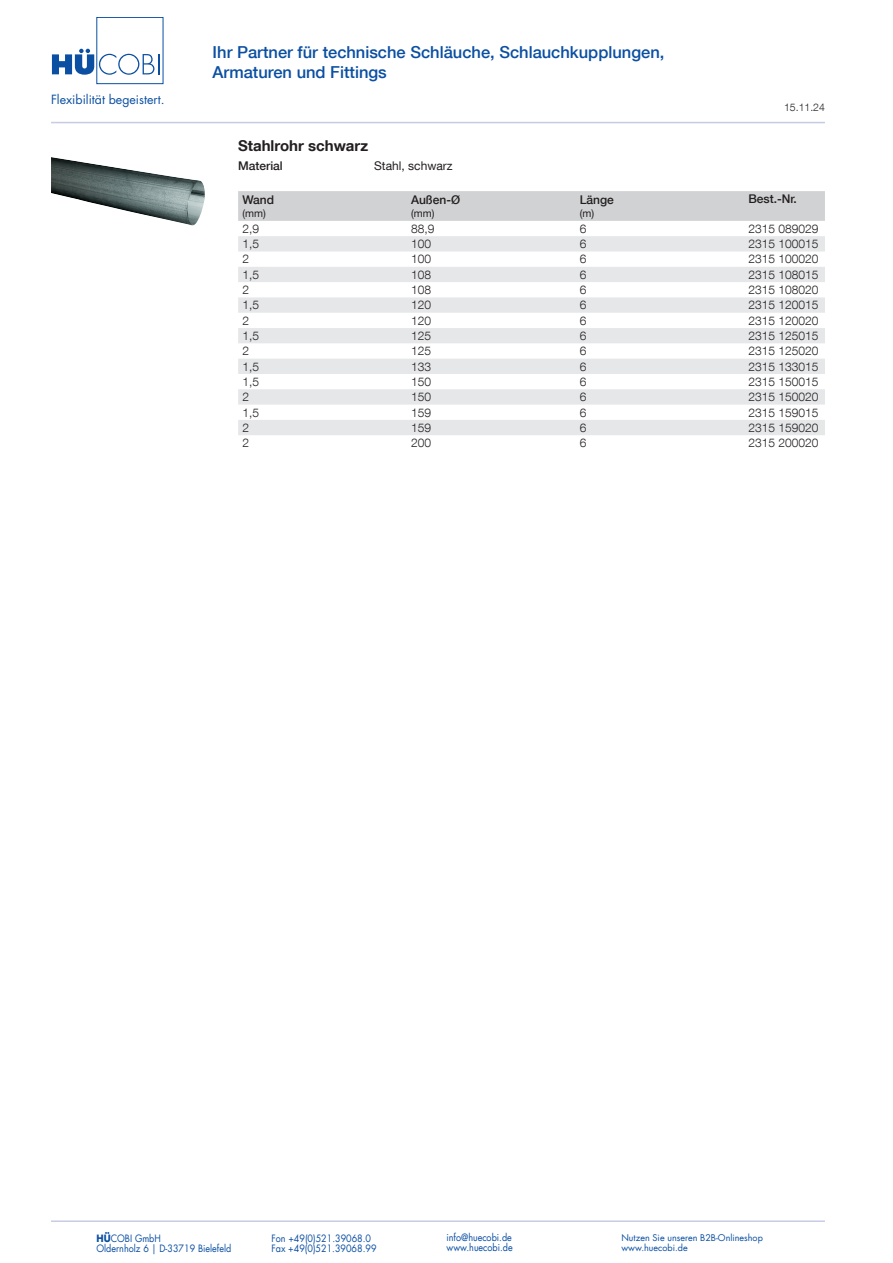
<style>
.page{position:relative;width:893px;height:1263px;background:#fff}
.page>*{position:absolute;margin:0;border:0;box-sizing:border-box;transform-origin:0 0}
.t1{font:500 16.5px/19.8px "Helvetica Neue LT Com";color:#0a4fa2}
.t2{font:700 15px "Helvetica Neue LT Com";color:#231f20}
.t3{font:12.3px "Futura LT";color:#0a4fa2}
.t4{font:300 12px "Helvetica Neue LT Com";color:#231f20}
.t5{font:500 12px "Helvetica Neue LT Com";color:#231f20}
.t6{font:12px "Helvetica Neue LT Com";color:#231f20}
.t7{font:10.5px "Helvetica Neue LT Com";color:#231f20}
.t8{font:300 10.5px "Helvetica Neue LT Com";color:#231f20}
.t9{font:9.9px "Futura LT";color:#0a4fa2;scale:.91 1}
.t10{font:9px "Futura LT";color:#0a4fa2}
.s1{font-weight:700}
</style>
<div class="page">
<hr style="left:51px;top:122px;width:774px;height:1px;background:#c7cbe6">
<hr style="left:51px;top:1220px;width:774px;height:2px;background:#c7cbe6">
<div style="left:96px;top:17px;width:67px;height:67px;border:1px solid #0a4fa2"></div>
<svg style="left:52px;top:49px;width:108px;height:26px"></svg>
<div style="left:238px;top:191px;width:587px;height:30px;background:#d1d2d4"></div>
<svg style="left:238px;top:236px;width:587px;height:199px;fill:#e6e7e9"></svg>
<img style="left:51px;top:157px;width:154px;height:69px">
<p class="t3" style="left:51px;top:91px;width:115px">Flexibilität begeistert.</p>
<h1 class="t1" style="left:213px;top:42px;width:453px">Ihr Partner für technische Schläuche, Schlauchkupplungen,<br>Armaturen und Fittings</h1>
<p class="t2" style="left:238px;top:136px;width:132px">Stahlrohr schwarz</p>
<p class="t5" style="left:238px;top:158px;width:46px">Material</p>
<p class="t6" style="left:374px;top:158px;width:80px">Stahl, schwarz</p>
<p class="t5" style="left:242px;top:192px;width:33px">Wand</p>
<p class="t7" style="left:242px;top:206px;width:25px">(mm)</p>
<p class="t5" style="left:411px;top:192px;width:51px">Außen-Ø</p>
<p class="t7" style="left:411px;top:206px;width:25px">(mm)</p>
<p class="t5" style="left:580px;top:192px;width:36px">Länge</p>
<p class="t7" style="left:580px;top:206px;width:16px">(m)</p>
<p class="t8" style="left:784px;top:101px;width:42px">15.11.24</p>
<p class="t5" style="left:748px;top:192px;width:50px">Best.-Nr.</p>
<p class="t4" style="left:242px;top:221px;width:18px">2,9</p>
<p class="t4" style="left:411px;top:221px;width:25px">88,9</p>
<p class="t4" style="left:580px;top:221px;width:8px">6</p>
<p class="t4" style="left:748px;top:221px;width:72px">2315 089029</p>
<p class="t4" style="left:242px;top:237px;width:18px">1,5</p>
<p class="t4" style="left:411px;top:237px;width:22px">100</p>
<p class="t4" style="left:580px;top:237px;width:8px">6</p>
<p class="t4" style="left:748px;top:237px;width:72px">2315 100015</p>
<p class="t4" style="left:242px;top:252px;width:8px">2</p>
<p class="t4" style="left:411px;top:252px;width:22px">100</p>
<p class="t4" style="left:580px;top:252px;width:8px">6</p>
<p class="t4" style="left:748px;top:252px;width:72px">2315 100020</p>
<p class="t4" style="left:242px;top:267px;width:18px">1,5</p>
<p class="t4" style="left:411px;top:267px;width:22px">108</p>
<p class="t4" style="left:580px;top:267px;width:8px">6</p>
<p class="t4" style="left:748px;top:267px;width:72px">2315 108015</p>
<p class="t4" style="left:242px;top:282px;width:8px">2</p>
<p class="t4" style="left:411px;top:282px;width:22px">108</p>
<p class="t4" style="left:580px;top:282px;width:8px">6</p>
<p class="t4" style="left:748px;top:282px;width:72px">2315 108020</p>
<p class="t4" style="left:242px;top:298px;width:18px">1,5</p>
<p class="t4" style="left:411px;top:298px;width:22px">120</p>
<p class="t4" style="left:580px;top:298px;width:8px">6</p>
<p class="t4" style="left:748px;top:298px;width:72px">2315 120015</p>
<p class="t4" style="left:242px;top:313px;width:8px">2</p>
<p class="t4" style="left:411px;top:313px;width:22px">120</p>
<p class="t4" style="left:580px;top:313px;width:8px">6</p>
<p class="t4" style="left:748px;top:313px;width:72px">2315 120020</p>
<p class="t4" style="left:242px;top:328px;width:18px">1,5</p>
<p class="t4" style="left:411px;top:328px;width:22px">125</p>
<p class="t4" style="left:580px;top:328px;width:8px">6</p>
<p class="t4" style="left:748px;top:328px;width:72px">2315 125015</p>
<p class="t4" style="left:242px;top:344px;width:8px">2</p>
<p class="t4" style="left:411px;top:344px;width:22px">125</p>
<p class="t4" style="left:580px;top:344px;width:8px">6</p>
<p class="t4" style="left:748px;top:344px;width:72px">2315 125020</p>
<p class="t4" style="left:242px;top:359px;width:18px">1,5</p>
<p class="t4" style="left:411px;top:359px;width:22px">133</p>
<p class="t4" style="left:580px;top:359px;width:8px">6</p>
<p class="t4" style="left:748px;top:359px;width:72px">2315 133015</p>
<p class="t4" style="left:242px;top:374px;width:18px">1,5</p>
<p class="t4" style="left:411px;top:374px;width:22px">150</p>
<p class="t4" style="left:580px;top:374px;width:8px">6</p>
<p class="t4" style="left:748px;top:374px;width:72px">2315 150015</p>
<p class="t4" style="left:242px;top:390px;width:8px">2</p>
<p class="t4" style="left:411px;top:390px;width:22px">150</p>
<p class="t4" style="left:580px;top:390px;width:8px">6</p>
<p class="t4" style="left:748px;top:390px;width:72px">2315 150020</p>
<p class="t4" style="left:242px;top:405px;width:18px">1,5</p>
<p class="t4" style="left:411px;top:405px;width:22px">159</p>
<p class="t4" style="left:580px;top:405px;width:8px">6</p>
<p class="t4" style="left:748px;top:405px;width:72px">2315 159015</p>
<p class="t4" style="left:242px;top:420px;width:8px">2</p>
<p class="t4" style="left:411px;top:420px;width:22px">159</p>
<p class="t4" style="left:580px;top:420px;width:8px">6</p>
<p class="t4" style="left:748px;top:420px;width:72px">2315 159020</p>
<p class="t4" style="left:242px;top:436px;width:8px">2</p>
<p class="t4" style="left:411px;top:436px;width:22px">200</p>
<p class="t4" style="left:580px;top:436px;width:8px">6</p>
<p class="t4" style="left:748px;top:436px;width:72px">2315 200020</p>
<p class="t9" style="left:97px;top:1232px;width:72px"><span class="s1">HÜ</span>COBI GmbH</p>
<p class="t9" style="left:271px;top:1232px;width:111px">Fon +49(0)521.39068.0</p>
<p class="t9" style="left:446px;top:1231px;width:73px">info@huecobi.de</p>
<p class="t10" style="left:621px;top:1231px;width:143px">Nutzen Sie unseren B2B-Onlineshop</p>
<p class="t9" style="left:97px;top:1242px;width:150px">Oldernholz 6 | D-33719 Bielefeld</p>
<p class="t9" style="left:271px;top:1242px;width:117px">Fax +49(0)521.39068.99</p>
<p class="t9" style="left:446px;top:1241px;width:74px">www.huecobi.de</p>
<p class="t10" style="left:621px;top:1242px;width:68px">www.huecobi.de</p>
</div>
